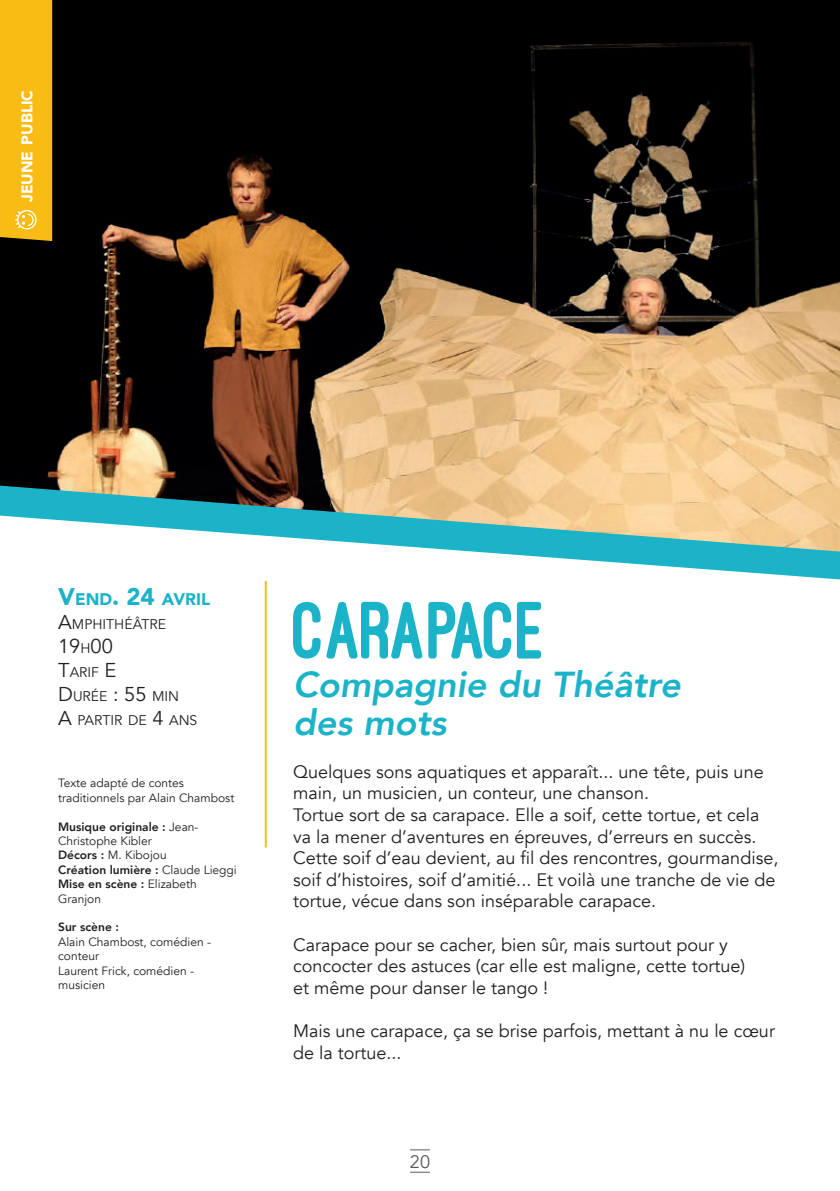
<style>
.page{position:relative;width:840px;height:1191px;background:#fff}
.page>*{position:absolute;margin:0;border:0;box-sizing:border-box;transform-origin:0 0}
.t1{font:800 84px "Ostrich Sans";letter-spacing:-.03em;color:#1bb3c7}
.t2{font:italic 800 36px/38px "Avenir";color:#1bb3c7}
.t3{font:20px "Avenir";color:#231f20}
.t4{font:18px/21.6px "Avenir";color:#231f20}
.t5{font:18px "Avenir";color:#57585a}
.t6{font:900 16.8px "Avenir";color:#1bb3c7}
.t7{font:900 15.4px "Avenir";color:#fff}
.t8{font:14px/24px "Avenir";color:#231f20}
.t9{font:12px/14.4px "Avenir";color:#231f20}
.t10{font:800 12px "Avenir";color:#231f20}
.s1{font-size:24px}
.s2{font-size:20px}
.s3{font-size:14px}
.s4{font-weight:800}
</style>
<div class="page">
<svg style="left:410px;top:1149px;width:19px;height:1px"></svg>
<svg style="left:410px;top:1171px;width:19px;height:1px"></svg>
<hr style="left:264px;top:581px;width:2px;height:266px;background:#f9bc15">
<svg style="left:466px;top:551px;width:373px;height:28px"></svg>
<img style="left:0;top:0;width:839px;height:551px">
<div style="left:0;top:0;width:52px;height:241px;background:#f9bc15"></div>
<p class="t7" style="left:14px;top:202px;width:114px;rotate:-90deg">JEUNE PUBLIC</p>
<p class="t6" style="left:58px;top:584px;width:153px"><span class="s1">V</span>END <span class="s1">. 24</span> AVRIL</p>
<p class="t8" style="left:58px;top:612px;width:109px"><span class="s2">A</span>MPHITHÉÂTRE</p>
<p class="t3" style="left:58px;top:634px;width:56px">19<span class="s3">H</span>00</p>
<p class="t8" style="left:58px;top:660px;width:141px"><span class="s2">T</span>ARIF <span class="s2">E<br>D</span>URÉE <span class="s2">: 55</span> M IN<br><span class="s2">A</span> PARTIR DE <span class="s2">4</span> ANS</p>
<p class="t9" style="left:58px;top:776px;width:177px">Texte adapté de contes traditionnels par Alain Chambost</p>
<p class="t9" style="left:58px;top:819px;width:180px"><span class="s4">Musique originale :</span> Jean-<br>Christophe Kibler<br><span class="s4">Décors :</span> M. Kibojou<br><span class="s4">Création lumière :</span> Claude Lieggi<br><span class="s4">Mise en scène :</span> Elizabeth<br>Granjon</p>
<p class="t10" style="left:58px;top:918px;width:62px">Sur scène :</p>
<p class="t9" style="left:58px;top:934px;width:154px">Alain Chambost, comédien - conteur<br>Laurent Frick, comédien - musicien</p>
<h1 class="t1" style="left:293px;top:586px;width:255px">CARAPACE</h1>
<h2 class="t2" style="left:293px;top:665px;width:389px">Compagnie du Théâtre des mots</h2>
<p class="t4" style="left:293px;top:761px;width:486px">Quelques sons aquatiques et apparaît... une tête, puis une main, un musicien, un conteur, une chanson.<br>Tortue sort de sa carapace. Elle a soif, cette tortue, et cela va la mener d’aventures en épreuves, d’erreurs en succès.<br>Cette soif d’eau devient, au fil des rencontres, gourmandise, soif d’histoires, soif d’amitié... Et voilà une tranche de vie de tortue, vécue dans son inséparable carapace.</p>
<p class="t4" style="left:293px;top:934px;width:453px">Carapace pour se cacher, bien sûr, mais surtout pour y concocter des astuces (car elle est maligne, cette tortue) et même pour danser le tango !</p>
<p class="t4" style="left:293px;top:1020px;width:483px">Mais une carapace, ça se brise parfois, mettant à nu le cœur de la tortue...</p>
<p class="t5" style="left:410px;top:1151px;width:22px">20</p>
</div>
